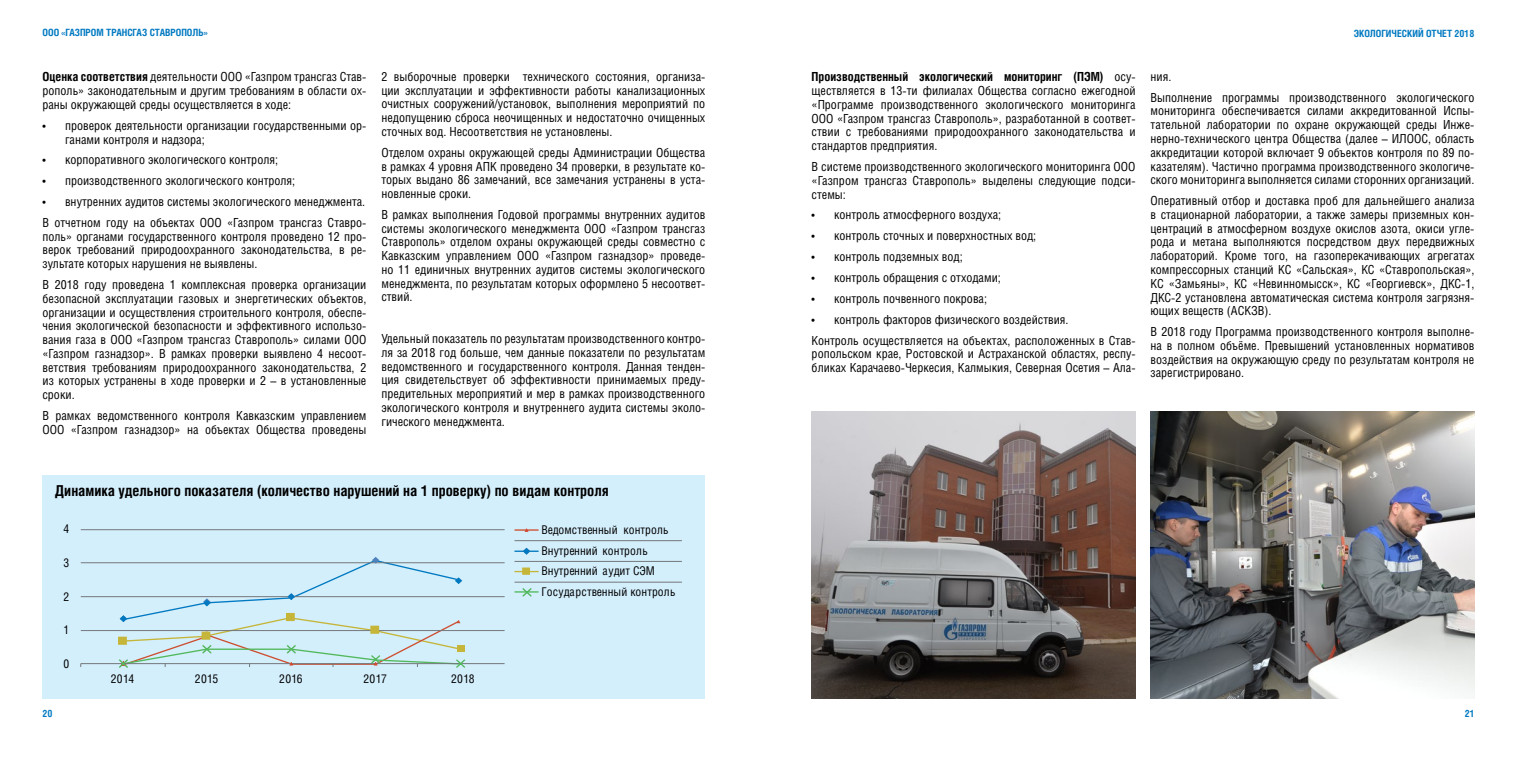
<style>
.page{position:relative;width:1517px;height:759px;background:#fff}
.page>*{position:absolute;margin:0;border:0;box-sizing:border-box;transform-origin:0 0}
.t1{font:700 15px "Helios Cond";color:#000}
.t2{font:12.5px/13.8px "Helios Cond";color:#000;text-align:justify}
.t3{font:12.12px/20.6px "Helios Cond";letter-spacing:.005em;color:#000}
.t4{font:700 10px "Helios Cond";color:#0079c1}
.s1{font-weight:700}
</style>
<div class="page">
<div style="left:43px;top:475px;width:662px;height:223px;background:#d4effc"></div>
<hr style="left:81px;top:663px;width:423px;height:1px;background:#73787a">
<hr style="left:81px;top:529px;width:423px;height:1px;background:#73787a">
<hr style="left:81px;top:562px;width:423px;height:1px;background:#73787a">
<hr style="left:81px;top:596px;width:423px;height:1px;background:#73787a">
<hr style="left:81px;top:630px;width:423px;height:1px;background:#73787a">
<svg style="left:117px;top:557px;width:350px;height:111px"></svg>
<svg style="left:514px;top:528px;width:24px;height:3px"></svg>
<svg style="left:514px;top:548px;width:24px;height:6px"></svg>
<hr style="left:514px;top:570px;width:24px;height:2px;background:#c5b538">
<div style="left:522px;top:567px;width:8px;height:7px;border:1px solid #c5b538"></div>
<svg style="left:514px;top:588px;width:24px;height:9px"></svg>
<hr style="left:514px;top:540px;width:168px;height:1px;background:#73787a">
<hr style="left:514px;top:561px;width:168px;height:1px;background:#73787a">
<hr style="left:514px;top:581px;width:168px;height:1px;background:#73787a">
<img style="left:811px;top:411px;width:324px;height:287px">
<img style="left:1150px;top:411px;width:324px;height:287px">
<p class="t4" style="left:43px;top:27px;width:166px">ООО «ГАЗПРОМ ТРАНСГАЗ СТАВРОПОЛЬ»</p>
<p class="t2" style="left:43px;top:70px;width:325px"><span class="s1">Оценка соответствия</span> деятельности ООО «Газпром трансгаз Став&shy;рополь» законодательным и другим требованиям в области ох&shy;раны окружающей среды осуществляется в ходе:</p>
<p class="t2" style="left:65px;top:118px;width:303px;text-indent:-22px">• проверок деятельности организации государственными ор&shy;ганами контроля и надзора;</p>
<p class="t2" style="left:43px;top:153px;width:237px">• корпоративного экологического контроля;</p>
<p class="t2" style="left:43px;top:173px;width:254px">• производственного экологического контроля;</p>
<p class="t2" style="left:43px;top:191px;width:325px;line-height:20.9px">• внутренних аудитов системы экологического менеджмента.<br>В отчетном году на объектах ООО «Газпром трансгаз Ставро-</p>
<p class="t2" style="left:43px;top:229px;width:325px">поль» органами государственного контроля проведено 12 про&shy;верок требований природоохранного законодательства, в ре&shy;зультате которых нарушения не выявлены.</p>
<p class="t2" style="left:43px;top:277px;width:325px">В 2018 году проведена 1 комплексная проверка организации безопасной эксплуатации газовых и энергетических объектов, организации и осуществления строительного контроля, обеспе&shy;чения экологической безопасности и эффективного использо&shy;вания газа в ООО «Газпром трансгаз Ставрополь» силами ООО «Газпром газнадзор». В рамках проверки выявлено 4 несоот&shy;ветствия требованиям природоохранного законодательства, 2 из которых устранены в ходе проверки и 2 – в установленные сроки.</p>
<p class="t2" style="left:43px;top:408px;width:325px">В рамках ведомственного контроля Кавказским управлением<br>ООО «Газпром газнадзор» на объектах Общества проведены</p>
<p class="t2" style="left:381px;top:69px;width:325px">2 выборочные проверки технического состояния, организа&shy;ции эксплуатации и эффективности работы канализационных очистных сооружений/установок, выполнения мероприятий по недопущению сброса неочищенных и недостаточно очищенных сточных вод. Несоответствия не установлены.</p>
<p class="t2" style="left:381px;top:145px;width:325px">Отделом охраны окружающей среды Администрации Общества в рамках 4 уровня АПК проведено 34 проверки, в результате ко&shy;торых выдано 86 замечаний, все замечания устранены в уста&shy;новленные сроки.</p>
<p class="t2" style="left:381px;top:207px;width:325px">В рамках выполнения Годовой программы внутренних аудитов системы экологического менеджмента ООО «Газпром трансгаз Ставрополь» отделом охраны окружающей среды совместно с Кавказским управлением ООО «Газпром газнадзор» проведе&shy;но 11 единичных внутренних аудитов системы экологического менеджмента, по результатам которых оформлено 5 несоответ&shy;ствий.</p>
<p class="t2" style="left:381px;top:331px;width:325px">Удельный показатель по результатам производственного контро&shy;ля за 2018 год больше, чем данные показатели по результатам ведомственного и государственного контроля. Данная тенден&shy;ция свидетельствует об эффективности принимаемых преду&shy;предительных мероприятий и мер в рамках производственного экологического контроля и внутреннего аудита системы эколо&shy;гического менеджмента.</p>
<p class="t1" style="left:55px;top:482px;width:555px">Динамика удельного показателя (количество нарушений на 1 проверку) по видам контроля</p>
<p class="t3" style="left:63px;top:518px;width:7px">4</p>
<p class="t3" style="left:63px;top:552px;width:7px">3</p>
<p class="t3" style="left:63px;top:585px;width:7px">2</p>
<p class="t3" style="left:63px;top:619px;width:7px">1</p>
<p class="t3" style="left:63px;top:652px;width:7px">0</p>
<p class="t4" style="left:43px;top:707px;width:12px">20</p>
<p class="t3" style="left:111px;top:667px;width:25px">2014</p>
<p class="t3" style="left:195px;top:667px;width:25px">2015</p>
<p class="t3" style="left:279px;top:667px;width:25px">2016</p>
<p class="t3" style="left:363px;top:667px;width:25px">2017</p>
<p class="t3" style="left:451px;top:667px;width:25px">2018</p>
<p class="t3" style="left:541px;top:519px;width:136px">Ведомственный контроль<br>Внутренний контроль<br>Внутренний аудит СЭМ<br>Государственный контроль</p>
<p class="t2" style="left:811px;top:70px;width:325px"><span class="s1">Производственный экологический мониторинг (ПЭМ)</span> осу&shy;ществляется в 13-ти филиалах Общества согласно ежегодной «Программе производственного экологического мониторинга ООО «Газпром трансгаз Ставрополь», разработанной в соответ&shy;ствии с требованиями природоохранного законодательства и стандартов предприятия.</p>
<p class="t2" style="left:811px;top:159px;width:325px">В системе производственного экологического мониторинга ООО «Газпром трансгаз Ставрополь» выделены следующие подси&shy;стемы:</p>
<p class="t2" style="left:811px;top:208px;width:191px">• контроль атмосферного воздуха;</p>
<p class="t2" style="left:811px;top:228px;width:226px">• контроль сточных и поверхностных вод;</p>
<p class="t2" style="left:811px;top:249px;width:153px">• контроль подземных вод;</p>
<p class="t2" style="left:811px;top:270px;width:191px">• контроль обращения с отходами;</p>
<p class="t2" style="left:811px;top:291px;width:177px">• контроль почвенного покрова;</p>
<p class="t2" style="left:811px;top:308px;width:325px;line-height:20.9px">• контроль факторов физического воздействия.<br>Контроль осуществляется на объектах, расположенных в Став-</p>
<p class="t2" style="left:811px;top:346px;width:325px">ропольском крае, Ростовской и Астраханской областях, респу&shy;бликах Карачаево-Черкесия, Калмыкия, Северная Осетия – Ала-</p>
<p class="t4" style="left:1353px;top:27px;width:122px">ЭКОЛОГИЧЕСКИЙ ОТЧЕТ 2018</p>
<p class="t2" style="left:1150px;top:66px;width:325px;line-height:20.9px">ния.<br>Выполнение программы производственного экологического</p>
<p class="t2" style="left:1150px;top:104px;width:325px">мониторинга обеспечивается силами аккредитованной Испы&shy;тательной лаборатории по охране окружающей среды Инже&shy;нерно-технического центра Общества (далее – ИЛООС, область аккредитации которой включает 9 объектов контроля по 89 по&shy;казателям). Частично программа производственного экологиче&shy;ского мониторинга выполняется силами сторонних организаций.</p>
<p class="t2" style="left:1150px;top:193px;width:325px">Оперативный отбор и доставка проб для дальнейшего анализа в стационарной лаборатории, а также замеры приземных кон&shy;центраций в атмосферном воздухе окислов азота, окиси угле&shy;рода и метана выполняются посредством двух передвижных лабораторий. Кроме того, на газоперекачивающих агрегатах компрессорных станций КС «Сальская», КС «Ставропольская», КС «Замьяны», КС «Невинномысск», КС «Георгиевск», ДКС-1, ДКС-2 установлена автоматическая система контроля загрязня&shy;ющих веществ (АСКЗВ).</p>
<p class="t2" style="left:1150px;top:324px;width:325px">В 2018 году Программа производственного контроля выполне&shy;на в полном объёме. Превышений установленных нормативов воздействия на окружающую среду по результатам контроля не зарегистрировано.</p>
<p class="t4" style="left:1464px;top:707px;width:11px">21</p>
</div>
